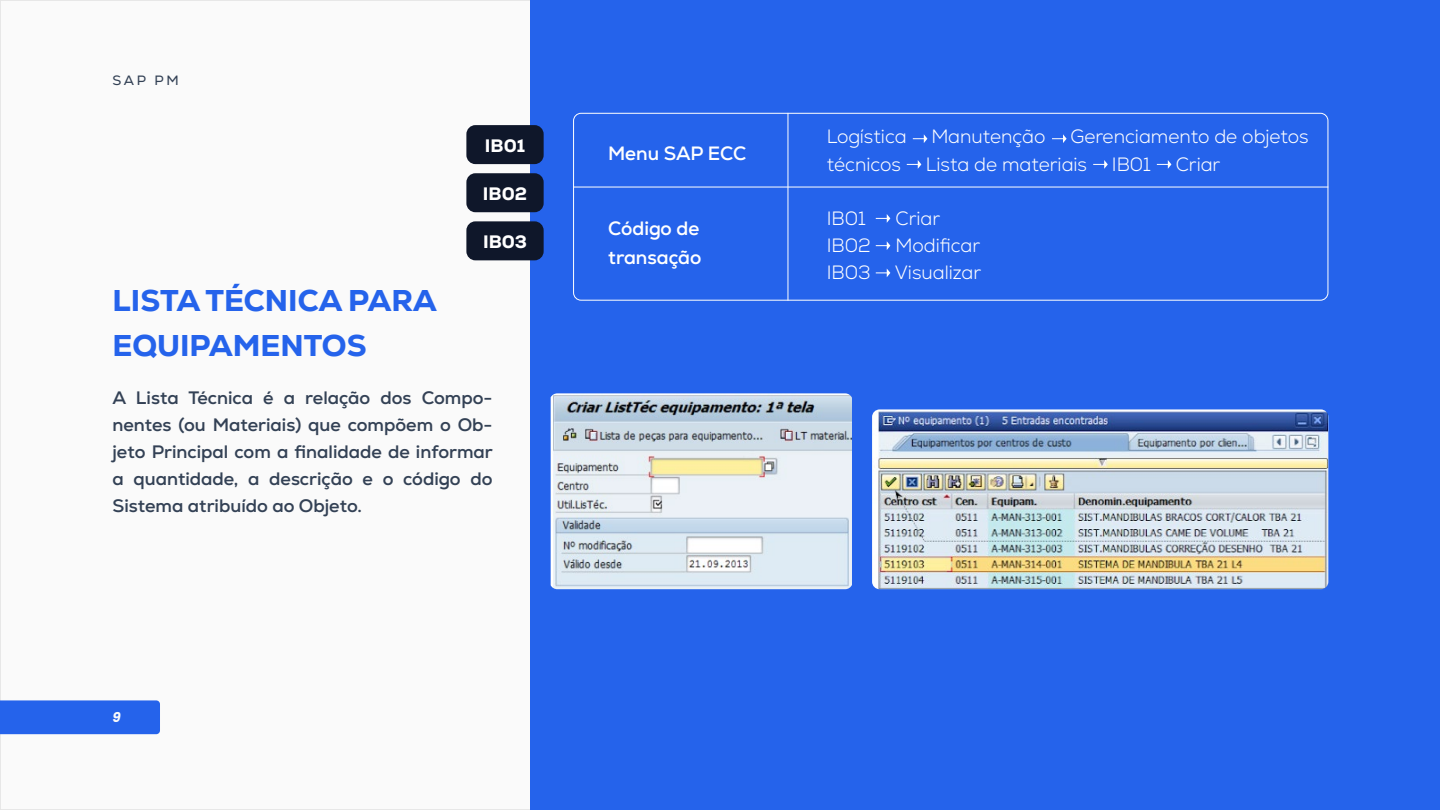
<style>
.page{position:relative;width:1440px;height:810px;background:#fafafa}
.page>*{position:absolute;margin:0;border:0;box-sizing:border-box;transform-origin:0 0}
.t1{font:800 30px/45px "Nexa";color:#2563eb}
.t2{font:300 19.27px "Nexa";color:#fff}
.t3{font:700 19.27px/28.9px "Nexa";color:#fff}
.t4{font:700 18px/27px "Nexa";color:#334155;text-align:justify}
.t5{font:800 18px "Nexa";color:#fff}
.t6{font:13.5px "Nexa";color:#334155}
.t7{font:italic 700 13.5px "Poppins";color:#fafafa}
</style>
<div class="page">
<div style="left:530px;top:0;width:910px;height:810px;background:#2563eb"></div>
<div style="left:0;top:700px;width:160px;height:34px;background:#2563eb"></div>
<img style="left:551px;top:393px;width:301px;height:196px">
<div style="left:573px;top:113px;width:755px;height:188px;border:1px solid #fff;border-radius:8px"></div>
<hr style="left:573px;top:187px;width:755px;height:1px;background:#fff">
<hr style="left:788px;top:113px;width:1px;height:188px;background:#fff">
<svg style="left:913px;top:134px;width:14px;height:9px"></svg>
<svg style="left:1052px;top:134px;width:15px;height:9px"></svg>
<svg style="left:907px;top:160px;width:14px;height:9px"></svg>
<svg style="left:876px;top:214px;width:14px;height:9px"></svg>
<svg style="left:876px;top:241px;width:14px;height:9px"></svg>
<svg style="left:876px;top:268px;width:14px;height:9px"></svg>
<svg style="left:1093px;top:160px;width:15px;height:9px"></svg>
<svg style="left:1157px;top:160px;width:14px;height:9px"></svg>
<div style="left:466px;top:125px;width:78px;height:39px;background:#0f172a;border-radius:9px"></div>
<div style="left:466px;top:173px;width:78px;height:39px;background:#0f172a;border-radius:9px"></div>
<div style="left:466px;top:221px;width:78px;height:39px;background:#0f172a;border-radius:9px"></div>
<img style="left:872px;top:409px;width:456px;height:180px">
<p class="t6" style="left:112px;top:71px;width:68px">SAP PM</p>
<p class="t5" style="left:485px;top:134px;width:42px">IB01</p>
<p class="t5" style="left:483px;top:182px;width:46px">IB02</p>
<p class="t5" style="left:483px;top:230px;width:46px">IB03</p>
<h1 class="t1" style="left:113px;top:278px;width:326px">LISTA TÉCNICA PARA<br>EQUIPAMENTOS</h1>
<p class="t4" style="left:112px;top:384px;width:382px">A Lista Técnica é a relação dos Compo&shy;nentes (ou Materiais) que compõem o Ob&shy;jeto Principal com a finalidade de informar a quantidade, a descrição e o código do Sistema atribuído ao Objeto.</p>
<p class="t7" style="left:112px;top:710px;width:10px">9</p>
<p class="t3" style="left:608px;top:139px;width:139px">Menu SAP ECC</p>
<p class="t3" style="left:608px;top:214px;width:95px">Código de transação</p>
<p class="t2" style="left:827px;top:125px;width:81px">Logística</p>
<p class="t2" style="left:931px;top:125px;width:116px">Manutenção</p>
<p class="t2" style="left:1070px;top:125px;width:240px">Gerenciamento de objetos</p>
<p class="t2" style="left:827px;top:152px;width:76px">técnicos</p>
<p class="t2" style="left:926px;top:152px;width:163px">Lista de materiais</p>
<p class="t2" style="left:1112px;top:152px;width:41px">IB01</p>
<p class="t2" style="left:1176px;top:152px;width:46px">Criar</p>
<p class="t2" style="left:827px;top:206px;width:41px">IB01</p>
<p class="t2" style="left:896px;top:206px;width:46px">Criar</p>
<p class="t2" style="left:827px;top:234px;width:45px">IB02</p>
<p class="t2" style="left:896px;top:234px;width:86px">Modificar</p>
<p class="t2" style="left:827px;top:261px;width:45px">IB03</p>
<p class="t2" style="left:895px;top:261px;width:88px">Visualizar</p>
</div>
